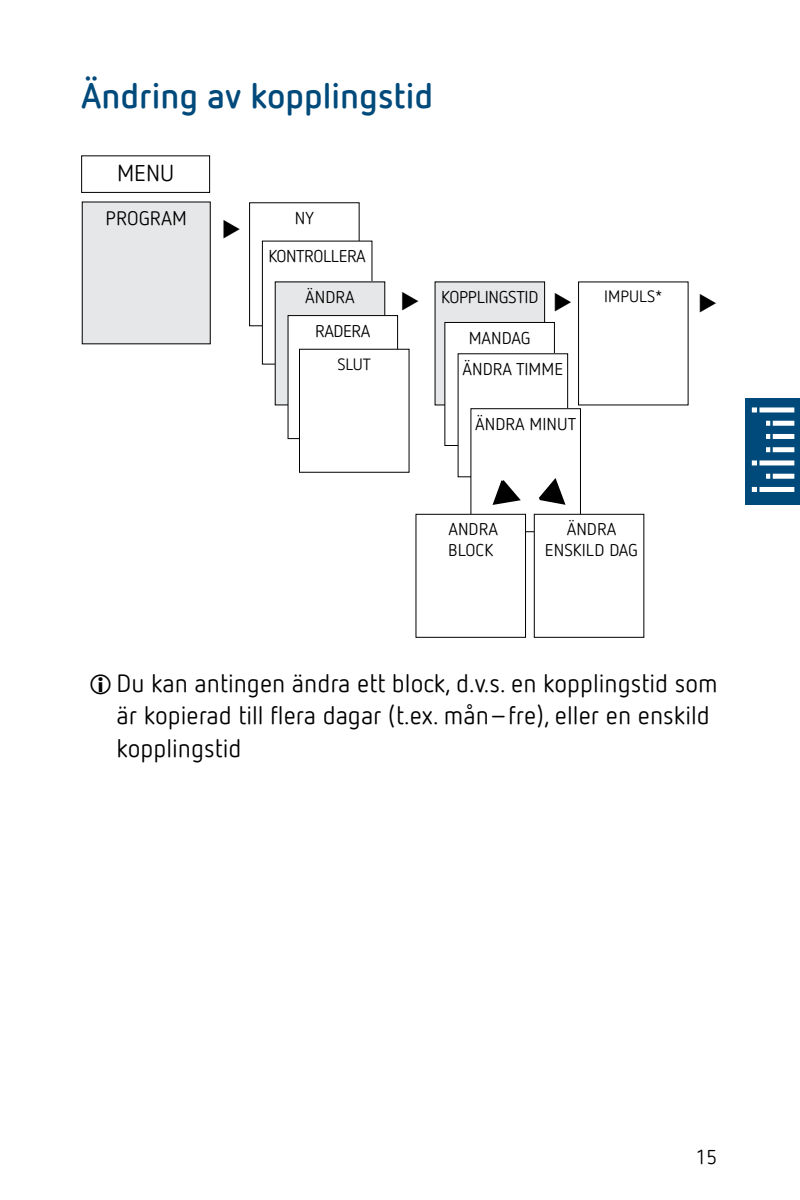
<style>
.page{position:relative;width:800px;height:1200px;background:#fff}
.page>*{position:absolute;margin:0;border:0;box-sizing:border-box;transform-origin:0 0}
.t1{font:700 35px "Netto Offc Pro";color:#004a7b}
.t2{font:25px/32.5px "Netto Offc Pro";color:#000}
.t3{font:22.75px "Theben Netto Offc Pro";color:#000}
.t4{font:20px "Netto Offc Pro";color:#000}
.t5{font:19.5px "Theben Netto Offc Pro";color:#000}
.t6{font:17px/20.5px "Netto Offc Pro";color:#000}
.t7{font:17px/33.8px "Netto Offc Pro";letter-spacing:-.03em;color:#000}
.t8{font:17px "Netto Offc Pro";letter-spacing:-.02em;color:#000}
.t9{font:16.25px "Theben Netto Offc Pro";color:#000}
</style>
<div class="page">
<div style="left:745px;top:398px;width:55px;height:106px;background:#004a7b"></div>
<div style="left:752px;top:407px;width:42px;height:5px;background:#fff"></div>
<div style="left:766px;top:421px;width:28px;height:5px;background:#fff"></div>
<div style="left:766px;top:434px;width:28px;height:5px;background:#fff"></div>
<div style="left:766px;top:447px;width:28px;height:5px;background:#fff"></div>
<div style="left:766px;top:474px;width:28px;height:5px;background:#fff"></div>
<div style="left:752px;top:460px;width:42px;height:5px;background:#fff"></div>
<div style="left:752px;top:487px;width:42px;height:5px;background:#fff"></div>
<hr style="left:757px;top:406px;width:3px;height:92px;background:#004a7b">
<hr style="left:770px;top:419px;width:3px;height:36px;background:#004a7b">
<hr style="left:770px;top:470px;width:3px;height:14px;background:#004a7b">
<div style="left:81px;top:155px;width:129px;height:38px;border:1px solid #000"></div>
<div style="left:249px;top:202px;width:111px;height:124px;border:1px solid #000"></div>
<div style="left:435px;top:282px;width:110px;height:123px;background:#e6e7e8"></div>
<div style="left:262px;top:241px;width:110px;height:123px;background:#fff"></div>
<div style="left:262px;top:241px;width:110px;height:124px;border:1px solid #000"></div>
<div style="left:275px;top:282px;width:110px;height:123px;background:#e6e7e8"></div>
<div style="left:288px;top:316px;width:110px;height:123px;background:#fff"></div>
<div style="left:288px;top:315px;width:110px;height:124px;border:1px solid #000"></div>
<div style="left:300px;top:349px;width:109px;height:123px;background:#fff"></div>
<div style="left:299px;top:349px;width:111px;height:124px;border:1px solid #000"></div>
<div style="left:82px;top:202px;width:128px;height:142px;background:#e6e7e8"></div>
<div style="left:445px;top:322px;width:109px;height:123px;background:#fff"></div>
<div style="left:444px;top:322px;width:111px;height:124px;border:1px solid #000"></div>
<div style="left:458px;top:354px;width:110px;height:123px;background:#fff"></div>
<div style="left:470px;top:408px;width:111px;height:124px;border:1px solid #000"></div>
<svg style="left:539px;top:478px;width:27px;height:27px"></svg>
<svg style="left:492px;top:480px;width:29px;height:25px"></svg>
<div style="left:416px;top:514px;width:110px;height:123px;background:#fff"></div>
<div style="left:415px;top:514px;width:111px;height:124px;border:1px solid #000"></div>
<div style="left:534px;top:514px;width:110px;height:123px;background:#fff"></div>
<div style="left:534px;top:514px;width:110px;height:124px;border:1px solid #000"></div>
<h1 class="t1" style="left:81px;top:73px;width:353px">Ändring av kopplingstid</h1>
<p class="t3" style="left:117px;top:159px;width:59px">MENU</p>
<p class="t5" style="left:106px;top:205px;width:83px">PROGRAM</p>
<p class="t6" style="left:295px;top:207px;width:20px">NY</p>
<p class="t7" style="left:269px;top:239px;width:99px">KONTROLLERA</p>
<p class="t7" style="left:315px;top:280px;width:56px;text-indent:-10px">ÄNDRA<br>RADERA</p>
<p class="t9" style="left:337px;top:354px;width:35px">SLUT</p>
<p class="t8" style="left:441px;top:286px;width:99px">KOPPLINGSTID</p>
<p class="t9" style="left:604px;top:286px;width:60px">IMPULS*</p>
<p class="t6" style="left:463px;top:321px;width:102px;line-height:31.2px;text-indent:6px">MANDAG<br>ÄNDRA TIMME</p>
<p class="t6" style="left:475px;top:413px;width:103px">ÄNDRA MINUT</p>
<p class="t6" style="left:448px;top:519px;width:51px">ANDRA<br>BLOCK</p>
<p class="t6" style="left:545px;top:519px;width:95px;text-align:center">ÄNDRA<br>ENSKILD DAG</p>
<p class="t2" style="left:117px;top:666px;width:602px">Du kan antingen ändra ett block, d.v.s. en kopplingstid som är kopierad till flera dagar (t.ex. mån–fre), eller en enskild kopplingstid</p>
<p class="t4" style="left:696px;top:1144px;width:23px">15</p>
</div>
